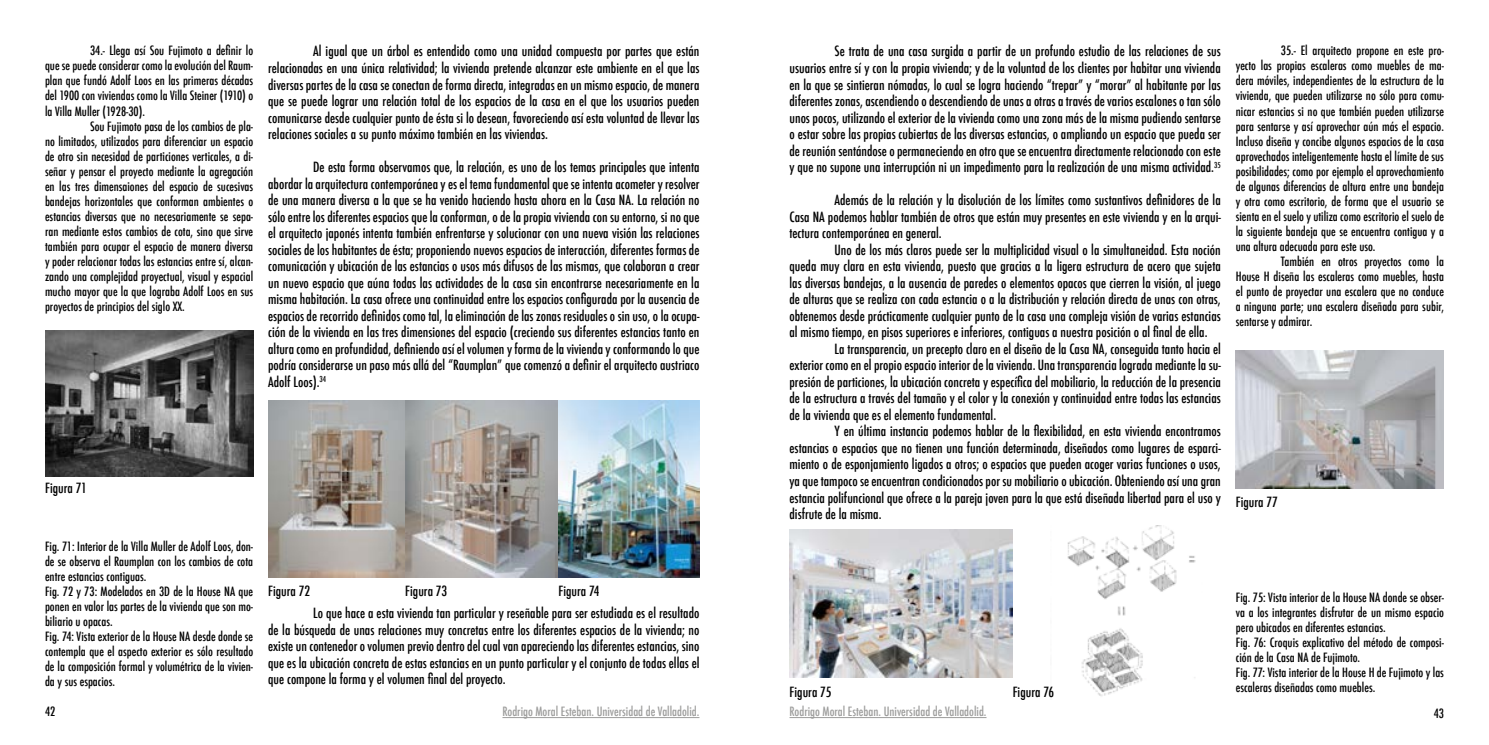
<style>
.page{position:relative;width:1489px;height:745px;background:#fff}
.page>*{position:absolute;margin:0;border:0;box-sizing:border-box;transform-origin:0 0}
.t1{font:500 condensed 13.75px/16.5px "Futura";color:#000;text-align:justify}
.t2{font:500 condensed 12.5px/15px "Futura";color:#000;text-align:justify}
.t3{font:500 condensed 12.5px "Futura";color:#9d9d9c}
</style>
<div class="page">
<img style="left:268px;top:400px;width:431px;height:176px">
<img style="left:789px;top:529px;width:223px;height:148px">
<img style="left:45px;top:330px;width:208px;height:146px">
<img style="left:1235px;top:350px;width:208px;height:138px">
<hr style="left:789px;top:716px;width:197px;height:1px;background:#9d9d9c">
<hr style="left:502px;top:716px;width:197px;height:1px;background:#9d9d9c">
<img style="left:1067px;top:525px;width:129px;height:171px">
<p class="t2" style="left:45px;top:43px;width:210px;text-indent:45px">34.- Llega así Sou Fujimoto a definir lo que se puede considerar como la evolución del Raum&shy;plan que fundó Adolf Loos en las primeras décadas del 1900 con viviendas como la Villa Steiner (1910) o la Villa Muller (1928-30).</p>
<p class="t2" style="left:45px;top:118px;width:210px;text-indent:45px">Sou Fujimoto pasa de los cambios de pla&shy;no limitados, utilizados para diferenciar un espacio de otro sin necesidad de particiones verticales, a di&shy;señar y pensar el proyecto mediante la agregación en las tres dimensaiones del espacio de sucesivas bandejas horizontales que conforman ambientes o estancias diversas que no necesariamente se sepa&shy;ran mediante estos cambios de cota, sino que sirve también para ocupar el espacio de manera diversa y poder relacionar todas las estancias entre sí, alcan&shy;zando una complejidad proyectual, visual y espacial mucho mayor que la que lograba Adolf Loos en sus proyectos de principios del siglo XX.</p>
<p class="t1" style="left:268px;top:43px;width:433px;text-indent:45px">Al igual que un árbol es entendido como una unidad compuesta por partes que están relacionadas en una única relatividad; la vivienda pretende alcanzar este ambiente en el que las diversas partes de la casa se conectan de forma directa, integradas en un mismo espacio, de manera que se puede lograr una relación total de los espacios de la casa en el que los usuarios pueden comunicarse desde cualquier punto de ésta si lo desean, favoreciendo así esta voluntad de llevar las relaciones sociales a su punto máximo también en las viviendas.</p>
<p class="t1" style="left:268px;top:159px;width:433px;text-indent:45px">De esta forma observamos que, la relación, es uno de los temas principales que intenta abordar la arquitectura contemporánea y es el tema fundamental que se intenta acometer y resolver de una manera diversa a la que se ha venido haciendo hasta ahora en la Casa NA. La relación no sólo entre los diferentes espacios que la conforman, o de la propia vivienda con su entorno, si no que el arquitecto japonés intenta también enfrentarse y solucionar con una nueva visión las relaciones sociales de los habitantes de ésta; proponiendo nuevos espacios de interacción, diferentes formas de comunicación y ubicación de las estancias o usos más difusos de las mismas, que colaboran a crear un nuevo espacio que aúna todas las actividades de la casa sin encontrarse necesariamente en la misma habitación. La casa ofrece una continuidad entre los espacios configurada por la ausencia de espacios de recorrido definidos como tal, la eliminación de las zonas residuales o sin uso, o la ocupa&shy;ción de la vivienda en las tres dimensiones del espacio (creciendo sus diferentes estancias tanto en altura como en profundidad, definiendo así el volumen y forma de la vivienda y conformando lo que podría considerarse un paso más allá del “Raumplan” que comenzó a definir el arquitecto austriaco Adolf Loos).<sup>34</sup></p>
<p class="t1" style="left:45px;top:479px;width:43px">Figura 71</p>
<p class="t2" style="left:45px;top:538px;width:210px;text-align:left">Fig. 71: Interior de la Villa Muller de Adolf Loos, don&shy;de se observa el Raumplan con los cambios de cota entre estancias contiguas.<br>Fig. 72 y 73: Modelados en 3D de la House NA que ponen en valor las partes de la vivienda que son mo&shy;biliario u opacas.<br>Fig. 74: Vista exterior de la House NA desde donde se contempla que el aspecto exterior es sólo resultado de la composición formal y volumétrica de la vivien&shy;da y sus espacios.</p>
<p class="t1" style="left:268px;top:582px;width:44px">Figura 72</p>
<p class="t1" style="left:405px;top:582px;width:44px">Figura 73</p>
<p class="t1" style="left:558px;top:582px;width:43px">Figura 74</p>
<p class="t1" style="left:268px;top:604px;width:433px;text-indent:45px">Lo que hace a esta vivienda tan particular y reseñable para ser estudiada es el resultado de la búsqueda de unas relaciones muy concretas entre los diferentes espacios de la vivienda; no existe un contenedor o volumen previo dentro del cual van apareciendo las diferentes estancias, sino que es la ubicación concreta de estas estancias en un punto particular y el conjunto de todas ellas el que compone la forma y el volumen final del proyecto.</p>
<p class="t1" style="left:789px;top:43px;width:433px;text-indent:45px">Se trata de una casa surgida a partir de un profundo estudio de las relaciones de sus usuarios entre sí y con la propia vivienda; y de la voluntad de los clientes por habitar una vivienda en la que se sintieran nómadas, lo cual se logra haciendo “trepar” y “morar” al habitante por las diferentes zonas, ascendiendo o descendiendo de unas a otras a través de varios escalones o tan sólo unos pocos, utilizando el exterior de la vivienda como una zona más de la misma pudiendo sentarse o estar sobre las propias cubiertas de las diversas estancias, o ampliando un espacio que pueda ser de reunión sentándose o permaneciendo en otro que se encuentra directamente relacionado con este y que no supone una interrupción ni un impedimento para la realización de una misma actividad.<sup>35</sup></p>
<p class="t1" style="left:789px;top:192px;width:433px;text-indent:45px">Además de la relación y la disolución de los límites como sustantivos definidores de la Casa NA podemos hablar también de otros que están muy presentes en este vivienda y en la arqui&shy;tectura contemporánea en general.</p>
<p class="t1" style="left:834px;top:241px;width:388px">Uno de los más claros puede ser la multiplicidad visual o la simultaneidad. Esta noción</p>
<p class="t1" style="left:789px;top:258px;width:433px">queda muy clara en esta vivienda, puesto que gracias a la ligera estructura de acero que sujeta</p>
<p class="t1" style="left:789px;top:274px;width:433px">las diversas bandejas, a la ausencia de paredes o elementos opacos que cierren la visión, al juego</p>
<p class="t1" style="left:789px;top:291px;width:433px">de alturas que se realiza con cada estancia o a la distribución y relación directa de unas con otras,</p>
<p class="t1" style="left:789px;top:307px;width:433px">obtenemos desde prácticamente cualquier punto de la casa una compleja visión de varias estancias</p>
<p class="t1" style="left:789px;top:324px;width:419px">al mismo tiempo, en pisos superiores e inferiores, contiguas a nuestra posición o al final de ella.</p>
<p class="t1" style="left:834px;top:340px;width:388px">La transparencia, un precepto claro en el diseño de la Casa NA, conseguida tanto hacia el</p>
<p class="t1" style="left:789px;top:357px;width:433px">exterior como en el propio espacio interior de la vivienda. Una transparencia lograda mediante la su-</p>
<p class="t1" style="left:789px;top:373px;width:433px">presión de particiones, la ubicación concreta y específica del mobiliario, la reducción de la presencia</p>
<p class="t1" style="left:789px;top:390px;width:433px">de la estructura a través del tamaño y el color y la conexión y continuidad entre todas las estancias</p>
<p class="t1" style="left:789px;top:406px;width:208px">de la vivienda que es el elemento fundamental.</p>
<p class="t1" style="left:834px;top:423px;width:388px">Y en última instancia podemos hablar de la flexibilidad, en esta vivienda encontramos</p>
<p class="t1" style="left:789px;top:439px;width:433px">estancias o espacios que no tienen una función determinada, diseñados como lugares de esparci-</p>
<p class="t1" style="left:789px;top:456px;width:433px">miento o de esponjamiento ligados a otros; o espacios que pueden acoger varias funciones o usos,</p>
<p class="t1" style="left:789px;top:472px;width:433px">ya que tampoco se encuentran condicionados por su mobiliario o ubicación. Obteniendo así una gran</p>
<p class="t1" style="left:789px;top:489px;width:433px">estancia polifuncional que ofrece a la pareja joven para la que está diseñada libertad para el uso y</p>
<p class="t1" style="left:789px;top:505px;width:94px">disfrute de la misma.</p>
<p class="t2" style="left:1235px;top:43px;width:210px;text-indent:45px">35.- El arquitecto propone en este pro&shy;yecto las propias escaleras como muebles de ma&shy;dera móviles, independientes de la estructura de la vivienda, que pueden utilizarse no sólo para comu&shy;nicar estancias si no que también pueden utilizarse para sentarse y así aprovechar aún más el espacio.<br>Incluso diseña y concibe algunos espacios de la casa aprovechados inteligentemente hasta el límite de sus posibilidades; como por ejemplo el aprovechamiento de algunas diferencias de altura entre una bandeja y otra como escritorio, de forma que el usuario se sienta en el suelo y utiliza como escritorio el suelo de la siguiente bandeja que se encuentra contigua y a una altura adecuada para este uso.</p>
<p class="t2" style="left:1235px;top:253px;width:210px;text-indent:45px">También en otros proyectos como la House H diseña las escaleras como muebles, hasta el punto de proyectar una escalera que no conduce a ninguna parte; una escalera diseñada para subir, sentarse y admirar.</p>
<p class="t1" style="left:1235px;top:494px;width:44px">Figura 77</p>
<p class="t1" style="left:789px;top:683px;width:44px">Figura 75</p>
<p class="t1" style="left:1012px;top:683px;width:43px">Figura 76</p>
<p class="t2" style="left:1235px;top:589px;width:210px;text-align:left">Fig. 75: Vista interior de la House NA donde se obser&shy;va a los integrantes disfrutar de un mismo espacio pero ubicados en diferentes estancias.<br>Fig. 76: Croquis explicativo del método de composi&shy;ción de la Casa NA de Fujimoto.<br>Fig. 77: Vista interior de la House H de Fujimoto y las escaleras diseñadas como muebles.</p>
<p class="t3" style="left:502px;top:703px;width:198px">Rodrigo Moral Esteban. Universidad de Valladolid.</p>
<p class="t3" style="left:789px;top:703px;width:198px">Rodrigo Moral Esteban. Universidad de Valladolid.</p>
<p class="t2" style="left:45px;top:703px;width:12px">42</p>
<p class="t2" style="left:1433px;top:705px;width:12px">43</p>
</div>
